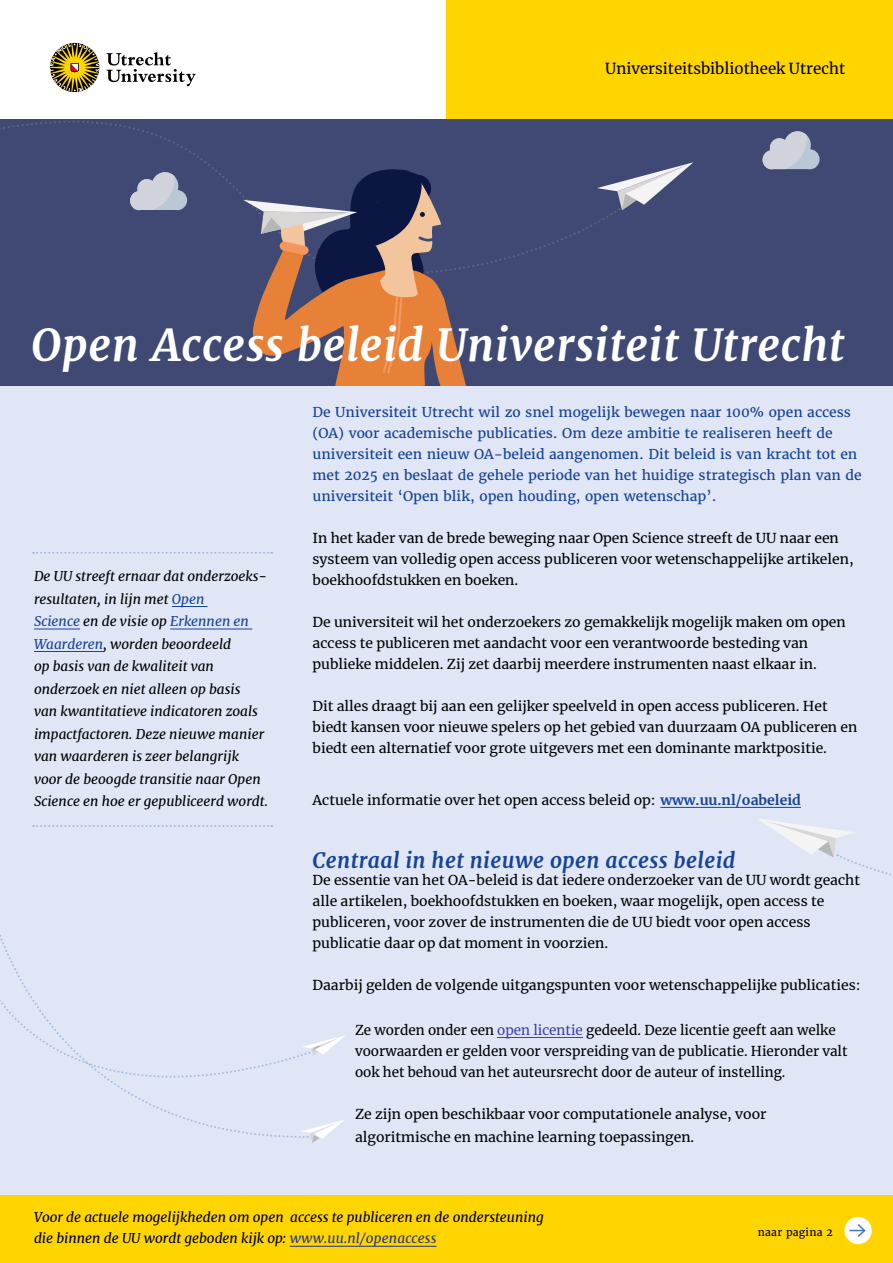
<style>
.page{position:relative;width:893px;height:1263px;background:#fff}
.page>*{position:absolute;margin:0;border:0;box-sizing:border-box;transform-origin:0 0}
.KOP{font:italic 700 43.5px "Merriweather";letter-spacing:.015em;color:#fff}
.lead{font:italic 700 21px "Merriweather";letter-spacing:.02em;color:#174496}
.t1{font:15.15px "Merriweather";color:#000}
.lead-2{font:13.5px/21px "Merriweather";color:#000;scale:1.04 1}
.lead-3{font:italic 13.5px/22.5px "Merriweather";color:#000}
.lead-4{font:13.5px/21px "Merriweather";color:#174496;scale:1.04 1}
.lead-5{font:13.5px/21px "Merriweather";color:#000}
.PLAT{font:italic 13.5px "Merriweather";color:#000}
.t2{font:10.5px "Merriweather";letter-spacing:.02em;color:#000}
.s1{color:#174496}
.s2{font-weight:700;color:#174496}
.s3{color:#4040aa}
.s4{color:#283583}
</style>
<div class="page">
<div style="left:0;top:92px;width:893px;height:295px;background:#404973"></div>
<svg style="left:763px;top:131px;width:57px;height:38px"></svg>
<svg style="left:0;top:118px;width:383px;height:93px"></svg>
<svg style="left:130px;top:172px;width:57px;height:38px"></svg>
<svg style="left:243px;top:162px;width:450px;height:225px"></svg>
<div style="left:0;top:0;width:893px;height:118px;background:#fff"></div>
<div style="left:446px;top:0;width:447px;height:118px;background:#ffd500"></div>
<svg style="left:107px;top:52px;width:89px;height:34px"></svg>
<svg style="left:50px;top:43px;width:49px;height:49px"></svg>
<div style="left:0;top:387px;width:893px;height:876px;background:#e0e6f5"></div>
<svg style="left:758px;top:819px;width:133px;height:57px"></svg>
<div style="left:0;top:1196px;width:893px;height:67px;background:#ffd500"></div>
<svg style="left:314px;top:1035px;width:31px;height:20px"></svg>
<svg style="left:0;top:935px;width:314px;height:203px"></svg>
<svg style="left:301px;top:1119px;width:43px;height:24px"></svg>
<div style="left:844px;top:1217px;width:28px;height:27px;background:#fff;border-radius:50%"></div>
<svg style="left:850px;top:1224px;width:16px;height:13px"></svg>
<svg style="left:33px;top:552px;width:239px;height:2px"></svg>
<svg style="left:33px;top:825px;width:239px;height:2px"></svg>
<hr style="left:172px;top:606px;width:36px;height:1px;background:#174496">
<hr style="left:34px;top:629px;width:46px;height:1px;background:#174496">
<hr style="left:170px;top:629px;width:82px;height:1px;background:#174496">
<hr style="left:34px;top:651px;width:69px;height:1px;background:#174496">
<hr style="left:290px;top:1246px;width:146px;height:1px;background:#283583">
<hr style="left:498px;top:1037px;width:85px;height:1px;background:#4040aa">
<hr style="left:660px;top:807px;width:141px;height:1px;background:#174496">
<p class="t1" style="left:605px;top:58px;width:241px">Universiteitsbibliotheek Utrecht</p>
<h1 class="KOP" style="left:31px;top:318px;width:815px">Open Access beleid Universiteit Utrecht</h1>
<p class="lead-3" style="left:34px;top:564px;width:235px">De UU streeft ernaar dat onderzoeks&shy;resultaten, in lijn met <span class="s1">Open<br>Science</span> en de visie op <span class="s1">Erkennen en Waarderen</span>, worden beoordeeld<br>op basis van de kwaliteit van onderzoek en niet alleen op basis<br>van kwantitatieve indicatoren zoals impactfactoren. Deze nieuwe manier van waarderen is zeer belangrijk voor de beoogde transitie naar Open Science en hoe er gepubliceerd wordt.</p>
<p class="lead-4" style="left:313px;top:402px;width:529px">De Universiteit Utrecht wil zo snel mogelijk bewegen naar 100% open access (OA) voor academische publicaties. Om deze ambitie te realiseren heeft de universiteit een nieuw OA-beleid aangenomen. Dit beleid is van kracht tot en met 2025 en beslaat de gehele periode van het huidige strategisch plan van de universiteit ‘Open blik, open houding, open wetenschap’.</p>
<p class="lead-2" style="left:313px;top:527px;width:522px">In het kader van de brede beweging naar Open Science streeft de UU naar een systeem van volledig open access publiceren voor wetenschappelijke artikelen, boekhoofdstukken en boeken.</p>
<p class="lead-2" style="left:313px;top:611px;width:514px">De universiteit wil het onderzoekers zo gemakkelijk mogelijk maken om open access te publiceren met aandacht voor een verantwoorde besteding van publieke middelen. Zij zet daarbij meerdere instrumenten naast elkaar in.</p>
<p class="lead-2" style="left:313px;top:695px;width:525px">Dit alles draagt bij aan een gelijker speelveld in open access publiceren. Het biedt kansen voor nieuwe spelers op het gebied van duurzaam OA publiceren en biedt een alternatief voor grote uitgevers met een dominante marktpositie.</p>
<p class="lead-2" style="left:313px;top:789px;width:471px">Actuele informatie over het open access beleid op: <span class="s2">www.uu.nl/oabeleid</span></p>
<p class="lead" style="left:313px;top:848px;width:424px">Centraal in het nieuwe open access beleid</p>
<p class="lead-2" style="left:313px;top:869px;width:528px">De essentie van het OA-beleid is dat iedere onderzoeker van de UU wordt geacht alle artikelen, boekhoofdstukken en boeken, waar mogelijk, open access te publiceren, voor zover de instrumenten die de UU biedt voor open access publicatie daar op dat moment in voorzien.</p>
<p class="lead-2" style="left:313px;top:974px;width:528px">Daarbij gelden de volgende uitgangspunten voor wetenschappelijke publicaties:</p>
<p class="lead-5" style="left:355px;top:1019px;width:494px">Ze worden onder een <span class="s3">open licentie</span> gedeeld. Deze licentie geeft aan welke voorwaarden er gelden voor verspreiding van de publicatie. Hieronder valt ook het behoud van het auteursrecht door de auteur of instelling.</p>
<p class="lead-2" style="left:355px;top:1103px;width:397px;line-height:22.5px">Ze zijn open beschikbaar voor computationele analyse, voor algoritmische en machine learning toepassingen.</p>
<p class="PLAT" style="left:34px;top:1208px;width:511px">Voor de actuele mogelijkheden om open access te publiceren en de ondersteuning</p>
<p class="PLAT" style="left:34px;top:1229px;width:404px">die binnen de UU wordt geboden kijk op: <span class="s4">www.uu.nl/openaccess</span></p>
<p class="t2" style="left:758px;top:1226px;width:76px">naar pagina 2</p>
</div>
